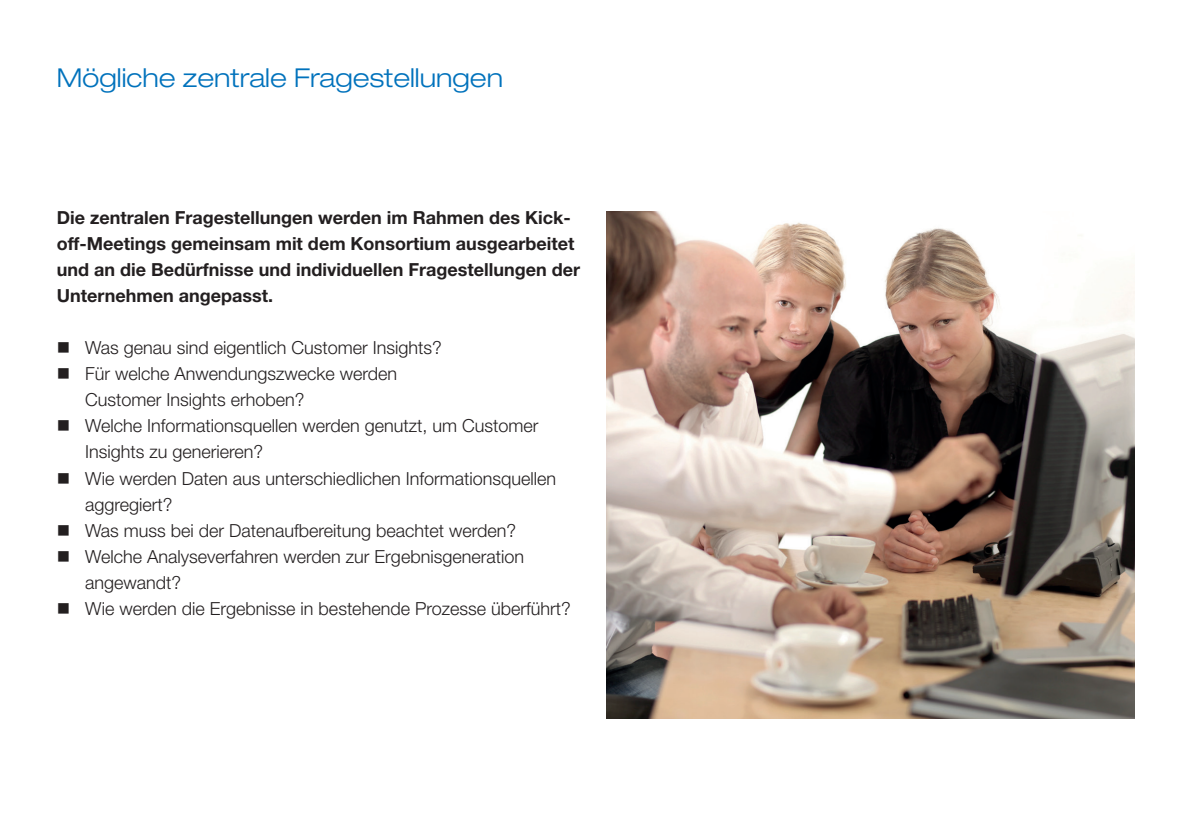
<style>
.page{position:relative;width:1191px;height:840px;background:#fff}
.page>*{position:absolute;margin:0;border:0;box-sizing:border-box;transform-origin:0 0}
.t1{font:300 expanded 26px "Helvetica Neue LT Std";color:#0072bc}
.t2{font:300 18px/26px "Helvetica Neue LT Std";color:#231f20}
.t3{font:700 18px/26px "Helvetica Neue LT Std";color:#231f20}
</style>
<div class="page">
<img style="left:607px;top:211px;width:527px;height:507px">
<h1 class="t1" style="left:57px;top:62px;width:448px">Mögliche zentrale Fragestellungen</h1>
<p class="t3" style="left:57px;top:204px;width:525px">Die zentralen Fragestellungen werden im Rahmen des Kick&shy;off-Meetings gemeinsam mit dem Konsortium ausgearbeitet und an die Bedürfnisse und individuellen Fragestellungen der Unternehmen angepasst.</p>
<p class="t2" style="left:57px;top:334px;width:387px">■ Was genau sind eigentlich Customer Insights?</p>
<p class="t2" style="left:85px;top:360px;width:314px;text-indent:-28px">■ Für welche Anwendungszwecke werden<br>Customer Insights erhoben?</p>
<p class="t2" style="left:85px;top:412px;width:455px;text-indent:-28px">■ Welche Informationsquellen werden genutzt, um Customer<br>Insights zu generieren?</p>
<p class="t2" style="left:85px;top:464px;width:472px;text-indent:-28px">■ Wie werden Daten aus unterschiedlichen Informationsquellen aggregiert?</p>
<p class="t2" style="left:57px;top:516px;width:461px">■ Was muss bei der Datenaufbereitung beachtet werden?</p>
<p class="t2" style="left:85px;top:542px;width:440px;text-indent:-28px">■ Welche Analyseverfahren werden zur Ergebnisgeneration angewandt?</p>
<p class="t2" style="left:57px;top:594px;width:515px">■ Wie werden die Ergebnisse in bestehende Prozesse überführt?</p>
</div>
